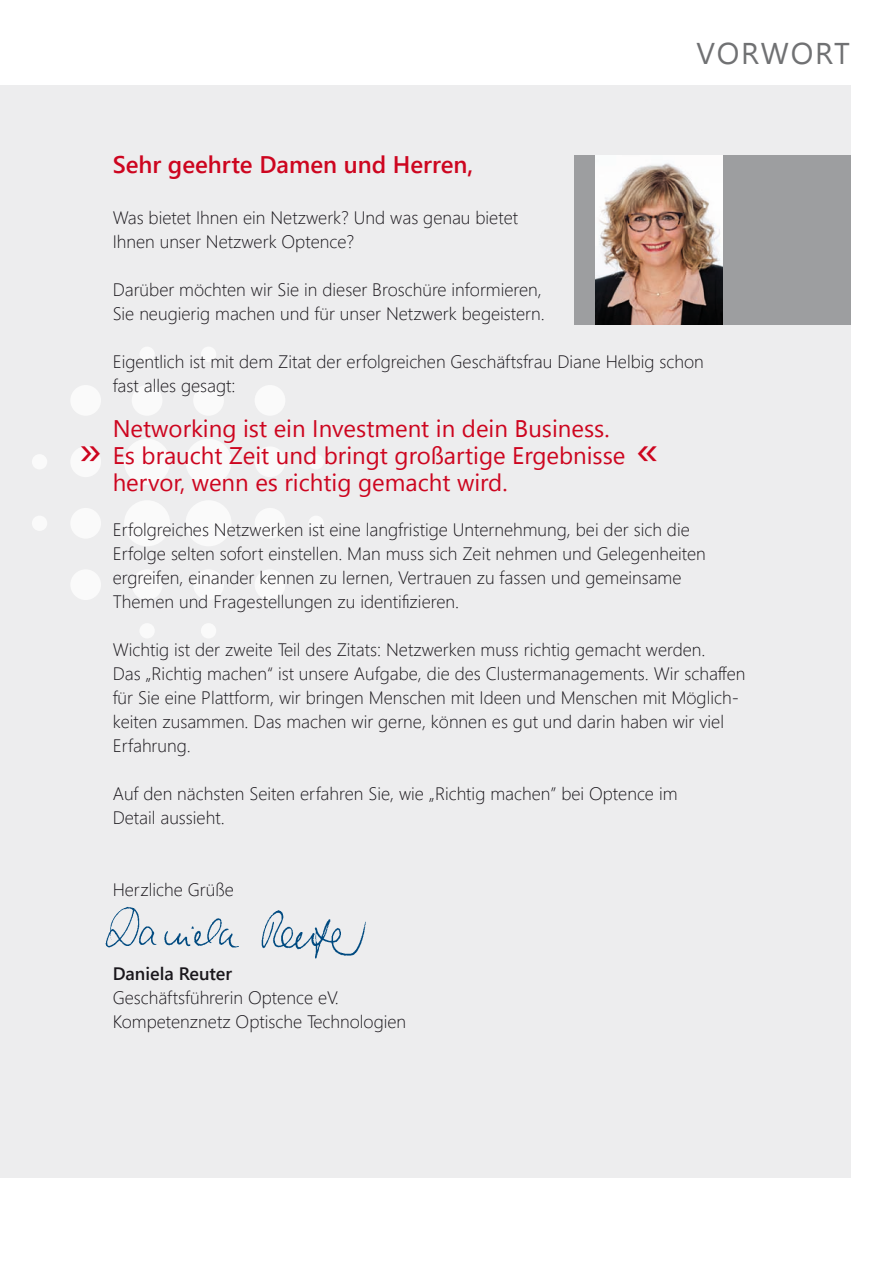
<style>
.page{position:relative;width:893px;height:1263px;background:#fff}
.page>*{position:absolute;margin:0;border:0;box-sizing:border-box;transform-origin:0 0}
.t1{font:45px "Segoe UI";color:#cd051f}
.t2{font:30px "Segoe UI";letter-spacing:.06em;color:#707173}
.t3{font:24px/27px "Segoe UI";color:#cd051f}
.t4{font:600 24px "Segoe UI";color:#cd051f}
.t5{font:300 18px/24px "Segoe UI";color:#1a171c}
.t6{font:600 18px "Segoe UI";color:#1a171c}
</style>
<div class="page">
<div style="left:0;top:85px;width:850px;height:1093px;background:#ededee"></div>
<div style="left:70px;top:508px;width:31px;height:31px;background:#fafafa;border-radius:50%"></div>
<div style="left:70px;top:569px;width:31px;height:31px;background:#fafafa;border-radius:50%"></div>
<div style="left:70px;top:446px;width:31px;height:31px;background:#fafafa;border-radius:50%"></div>
<div style="left:32px;top:454px;width:15px;height:15px;background:#fafafa;border-radius:50%"></div>
<div style="left:70px;top:385px;width:31px;height:31px;background:#fafafa;border-radius:50%"></div>
<div style="left:308px;top:454px;width:16px;height:15px;background:#fafafa;border-radius:50%"></div>
<div style="left:193px;top:385px;width:31px;height:31px;background:#fafafa;border-radius:50%"></div>
<div style="left:201px;top:347px;width:15px;height:15px;background:#fafafa;border-radius:50%"></div>
<div style="left:32px;top:516px;width:15px;height:15px;background:#fafafa;border-radius:50%"></div>
<div style="left:139px;top:623px;width:16px;height:15px;background:#fafafa;border-radius:50%"></div>
<div style="left:139px;top:347px;width:16px;height:15px;background:#fafafa;border-radius:50%"></div>
<div style="left:132px;top:385px;width:30px;height:31px;background:#fafafa;border-radius:50%"></div>
<div style="left:124px;top:500px;width:46px;height:46px;background:#fafafa;border-radius:50%"></div>
<div style="left:255px;top:508px;width:30px;height:31px;background:#fafafa;border-radius:50%"></div>
<div style="left:255px;top:569px;width:30px;height:31px;background:#fafafa;border-radius:50%"></div>
<div style="left:255px;top:446px;width:30px;height:31px;background:#fafafa;border-radius:50%"></div>
<div style="left:255px;top:385px;width:30px;height:31px;background:#fafafa;border-radius:50%"></div>
<div style="left:308px;top:516px;width:16px;height:15px;background:#fafafa;border-radius:50%"></div>
<div style="left:193px;top:569px;width:31px;height:31px;background:#fafafa;border-radius:50%"></div>
<div style="left:201px;top:623px;width:15px;height:15px;background:#fafafa;border-radius:50%"></div>
<div style="left:124px;top:439px;width:46px;height:46px;background:#fafafa;border-radius:50%"></div>
<div style="left:132px;top:569px;width:30px;height:31px;background:#fafafa;border-radius:50%"></div>
<div style="left:185px;top:500px;width:47px;height:46px;background:#fafafa;border-radius:50%"></div>
<div style="left:185px;top:439px;width:47px;height:46px;background:#fafafa;border-radius:50%"></div>
<div style="left:574px;top:155px;width:276px;height:169px;background:#9d9ea0"></div>
<img style="left:595px;top:155px;width:128px;height:169px">
<img style="left:105px;top:906px;width:261px;height:53px">
<h2 class="t2" style="left:696px;top:30px;width:155px">VorWort</h2>
<h1 class="t1" style="left:79px;top:414px;width:24px">»</h1>
<h3 class="t4" style="left:113px;top:145px;width:362px">Sehr geehrte Damen und Herren,</h3>
<p class="t5" style="left:113px;top:204px;width:407px">Was bietet Ihnen ein Netzwerk? Und was genau bietet<br>Ihnen unser Netzwerk Optence?</p>
<p class="t5" style="left:113px;top:276px;width:434px">Darüber möchten wir Sie in dieser Broschüre informieren,<br>Sie neugierig machen und für unser Netzwerk begeistern.</p>
<p class="t5" style="left:113px;top:348px;width:593px">Eigentlich ist mit dem Zitat der erfolgreichen Geschäftsfrau Diane Helbig schon fast alles gesagt:</p>
<h3 class="t3" style="left:113px;top:414px;width:514px">networking ist ein investment in dein Business.<br>Es braucht Zeit und bringt großartige Ergebnisse hervor, wenn es richtig gemacht wird.</h3>
<p class="t5" style="left:113px;top:516px;width:595px">Erfolgreiches Netzwerken ist eine langfristige Unternehmung, bei der sich die Erfolge selten sofort einstellen. Man muss sich Zeit nehmen und Gelegenheiten ergreifen, einander kennen zu lernen, Vertrauen zu fassen und gemeinsame Themen und Fragestellungen zu identifizieren.</p>
<p class="t5" style="left:113px;top:636px;width:634px">Wichtig ist der zweite Teil des Zitats: Netzwerken muss richtig gemacht werden.<br>Das „Richtig machen“ ist unsere Aufgabe, die des Cluster managements. Wir schaffen für Sie eine Plattform, wir bringen Menschen mit Ideen und Menschen mit Möglich&shy;keiten zusammen. Das machen wir gerne, können es gut und darin haben wir viel Erfahrung.</p>
<p class="t5" style="left:113px;top:780px;width:566px">Auf den nächsten Seiten erfahren Sie, wie „Richtig machen” bei Optence im<br>Detail aussieht.</p>
<p class="t5" style="left:113px;top:876px;width:123px">Herzliche Grüße</p>
<p class="t6" style="left:113px;top:959px;width:121px">Daniela Reuter</p>
<p class="t5" style="left:113px;top:984px;width:295px">Geschäftsführerin Optence eV.<br>Kompetenznetz Optische Technologien</p>
</div>
